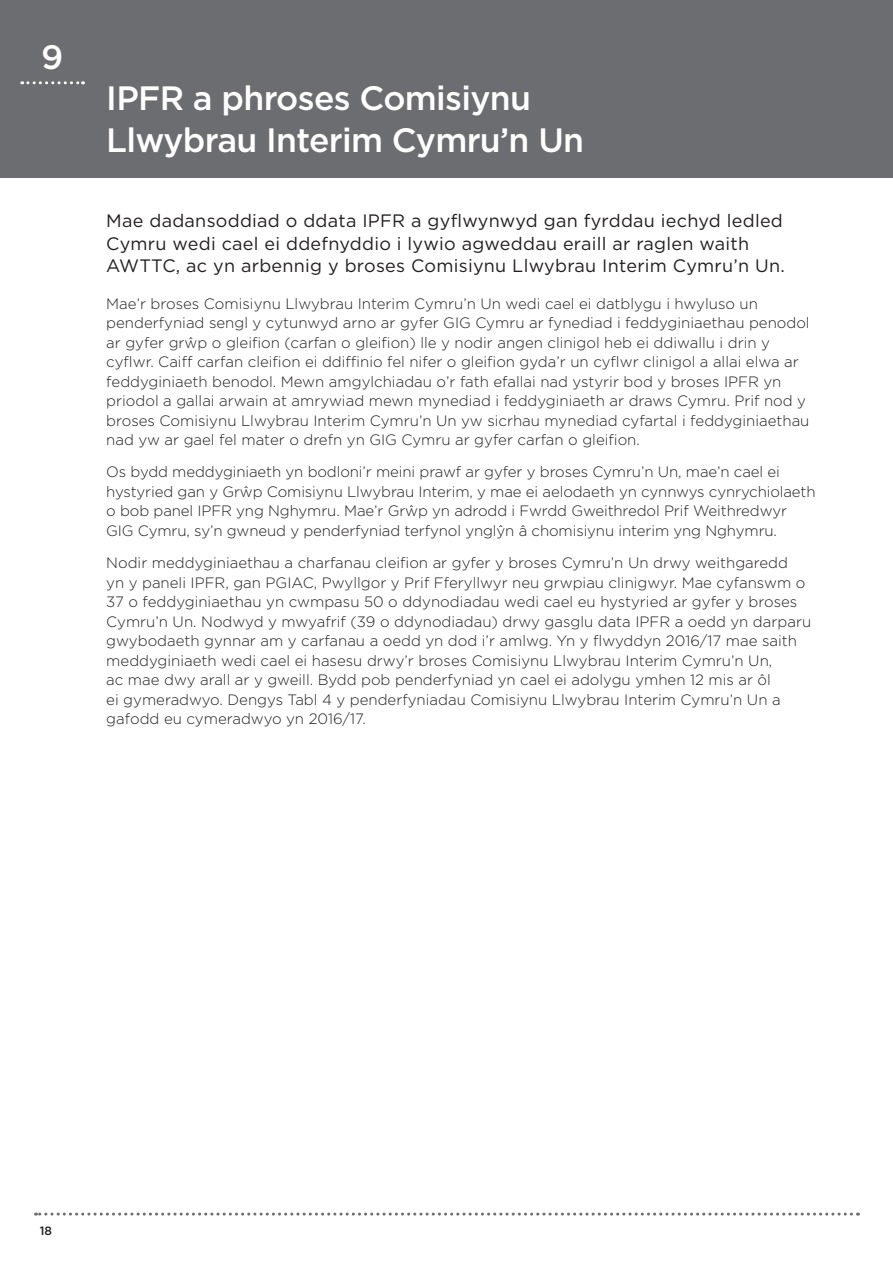
<style>
.page{position:relative;width:893px;height:1263px;background:#fff}
.page>*{position:absolute;margin:0;border:0;box-sizing:border-box;transform-origin:0 0}
.t1{font:500 33.75px/42px "Gotham";letter-spacing:-.02em;color:#fff}
.t2{font:18px/22.5px "Gotham";letter-spacing:.015em;color:#231f20}
.t3{font:300 15px/19.5px "Gotham";color:#231f20}
.t4{font:500 12px "Gotham";color:#231f20}
</style>
<div class="page">
<div style="left:0;top:0;width:893px;height:178px;background:#6c6d70"></div>
<svg style="left:22px;top:81px;width:62px;height:3px"></svg>
<svg style="left:36px;top:1212px;width:815px;height:3px"></svg>
<p class="t1" style="left:41px;top:35px;width:24px">9</p>
<p class="t1" style="left:106px;top:77px;width:479px">IPFR a phroses Comisiynu<br>Llwybrau Interim Cymru’n Un</p>
<p class="t2" style="left:106px;top:209px;width:680px">Mae dadansoddiad o ddata IPFR a gyflwynwyd gan fyrddau iechyd ledled<br>Cymru wedi cael ei ddefnyddio i lywio agweddau eraill ar raglen waith<br>AWTTC, ac yn arbennig y broses Comisiynu Llwybrau Interim Cymru’n Un.</p>
<p class="t3" style="left:106px;top:293px;width:705px">Mae’r broses Comisiynu Llwybrau Interim Cymru’n Un wedi cael ei datblygu i hwyluso un penderfyniad sengl y cytunwyd arno ar gyfer GIG Cymru ar fynediad i feddyginiaethau penodol ar gyfer grŵp o gleifion (carfan o gleifion) lle y nodir angen clinigol heb ei ddiwallu i drin y cyflwr. Caiff carfan cleifion ei ddiffinio fel nifer o gleifion gyda’r un cyflwr clinigol a allai elwa ar feddyginiaeth benodol. Mewn amgylchiadau o’r fath efallai nad ystyrir bod y broses IPFR yn priodol a gallai arwain at amrywiad mewn mynediad i feddyginiaeth ar draws Cymru. Prif nod y broses Comisiynu Llwybrau Interim Cymru’n Un yw sicrhau mynediad cyfartal i feddyginiaethau nad yw ar gael fel mater o drefn yn GIG Cymru ar gyfer carfan o gleifion.</p>
<p class="t3" style="left:106px;top:462px;width:711px">Os bydd meddyginiaeth yn bodloni’r meini prawf ar gyfer y broses Cymru’n Un, mae’n cael ei hystyried gan y Grŵp Comisiynu Llwybrau Interim, y mae ei aelodaeth yn cynnwys cynrychiolaeth o bob panel IPFR yng Nghymru. Mae’r Grŵp yn adrodd i Fwrdd Gweithredol Prif Weithredwyr GIG Cymru, sy’n gwneud y penderfyniad terfynol ynglŷn â chomisiynu interim yng Nghymru.</p>
<p class="t3" style="left:106px;top:553px;width:706px">Nodir meddyginiaethau a charfanau cleifion ar gyfer y broses Cymru’n Un drwy weithgaredd<br>yn y paneli IPFR, gan PGIAC, Pwyllgor y Prif Fferyllwyr neu grwpiau clinigwyr. Mae cyfanswm o 37 o feddyginiaethau yn cwmpasu 50 o ddynodiadau wedi cael eu hystyried ar gyfer y broses Cymru’n Un. Nodwyd y mwyafrif (39 o ddynodiadau) drwy gasglu data IPFR a oedd yn darparu gwybodaeth gynnar am y carfanau a oedd yn dod i’r amlwg. Yn y flwyddyn 2016/17 mae saith meddyginiaeth wedi cael ei hasesu drwy’r broses Comisiynu Llwybrau Interim Cymru’n Un,<br>ac mae dwy arall ar y gweill. Bydd pob penderfyniad yn cael ei adolygu ymhen 12 mis ar ôl<br>ei gymeradwyo. Dengys Tabl 4 y penderfyniadau Comisiynu Llwybrau Interim Cymru’n Un a gafodd eu cymeradwyo yn 2016/17.</p>
<p class="t4" style="left:40px;top:1223px;width:14px">18</p>
</div>
